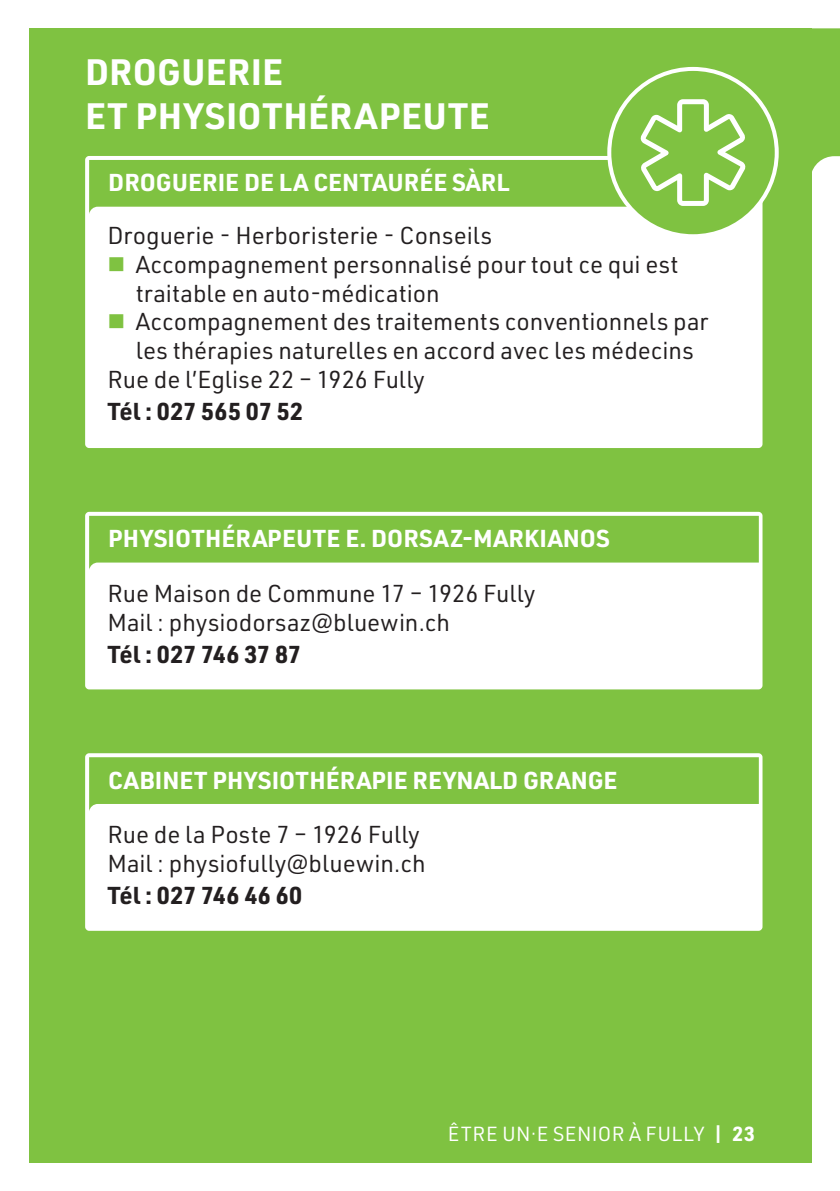
<style>
.page{position:relative;width:840px;height:1191px;background:#fff}
.page>*{position:absolute;margin:0;border:0;box-sizing:border-box;transform-origin:0 0}
.t1{font:700 36px/43.2px "URWDIN";letter-spacing:.015em;color:#fff}
.t2{font:24px/28.8px "URWDIN";color:#231f20}
.t3{font:700 24px "URWDIN";color:#fff}
.t4{font:700 24px "URWDIN";letter-spacing:.005em;color:#231f20}
.t5{font:20px "URWDIN";letter-spacing:.025em;color:#fff}
.s1{color:#7fc241}
.s2{font-weight:700}
</style>
<div class="page">
<div style="left:29px;top:28px;width:782px;height:1134px;background:#7fc241"></div>
<svg style="left:811px;top:28px;width:28px;height:148px;background:#8cc855"></svg>
<div style="left:87px;top:158px;width:673px;height:288px;background:#fff;border-radius:2px"></div>
<div style="left:85px;top:156px;width:677px;height:292px;border:4px solid #fff;border-radius:2px"></div>
<div style="left:609px;top:69px;width:167px;height:167px;background:#7fc241;border-radius:50%"></div>
<div style="left:607px;top:67px;width:171px;height:171px;border:4px solid #fff;border-radius:50%"></div>
<svg style="left:89px;top:99px;width:669px;height:115px"></svg>
<div style="left:87px;top:514px;width:673px;height:173px;background:#fff;border-radius:2px"></div>
<div style="left:85px;top:512px;width:677px;height:177px;border:4px solid #fff;border-radius:2px"></div>
<svg style="left:89px;top:516px;width:669px;height:54px;background:#90ca5b"></svg>
<div style="left:87px;top:755px;width:673px;height:173px;background:#fff;border-radius:2px"></div>
<div style="left:85px;top:753px;width:677px;height:177px;border:4px solid #fff;border-radius:2px"></div>
<svg style="left:89px;top:757px;width:669px;height:54px;background:#90ca5a"></svg>
<h1 class="t1" style="left:85px;top:49px;width:406px">DROGUERIE<br>ET PHYSIOTHÉRAPEUTE</h1>
<p class="t3" style="left:108px;top:166px;width:402px">DROGUERIE DE LA CENTAURÉE SÀRL</p>
<p class="t2" style="left:107px;top:220px;width:386px">Droguerie - Herboristerie - Conseils</p>
<p class="t2" style="left:136px;top:249px;width:544px;text-indent:-28px"><span class="s1">■</span> Accompagnement personnalisé pour tout ce qui est traitable en auto-médication</p>
<p class="t2" style="left:107px;top:307px;width:602px"><span class="s1">■</span> Accompagnement des traitements conventionnels par</p>
<p class="t2" style="left:136px;top:335px;width:559px">les thérapies naturelles en accord avec les médecins</p>
<p class="t2" style="left:107px;top:364px;width:319px">Rue de l’Eglise 22 – 1926 Fully</p>
<p class="t4" style="left:107px;top:395px;width:197px">Tél : 027 565 07 52</p>
<p class="t3" style="left:108px;top:522px;width:503px">PHYSIOTHÉRAPEUTE E. DORSAZ-MARKIANOS</p>
<p class="t2" style="left:107px;top:578px;width:429px">Rue Maison de Commune 17 – 1926 Fully<br>Mail : physiodorsaz@bluewin.ch</p>
<p class="t4" style="left:107px;top:637px;width:195px">Tél : 027 746 37 87</p>
<p class="t3" style="left:108px;top:763px;width:510px">CABINET PHYSIOTHÉRAPIE REYNALD GRANGE</p>
<p class="t2" style="left:107px;top:819px;width:319px">Rue de la Poste 7 – 1926 Fully<br>Mail : physiofully@bluewin.ch</p>
<p class="t4" style="left:107px;top:879px;width:196px">Tél : 027 746 46 60</p>
<p class="t5" style="left:447px;top:1120px;width:308px">ÊTRE UN·E SENIOR À FULLY <span class="s2">| 23</span></p>
</div>
